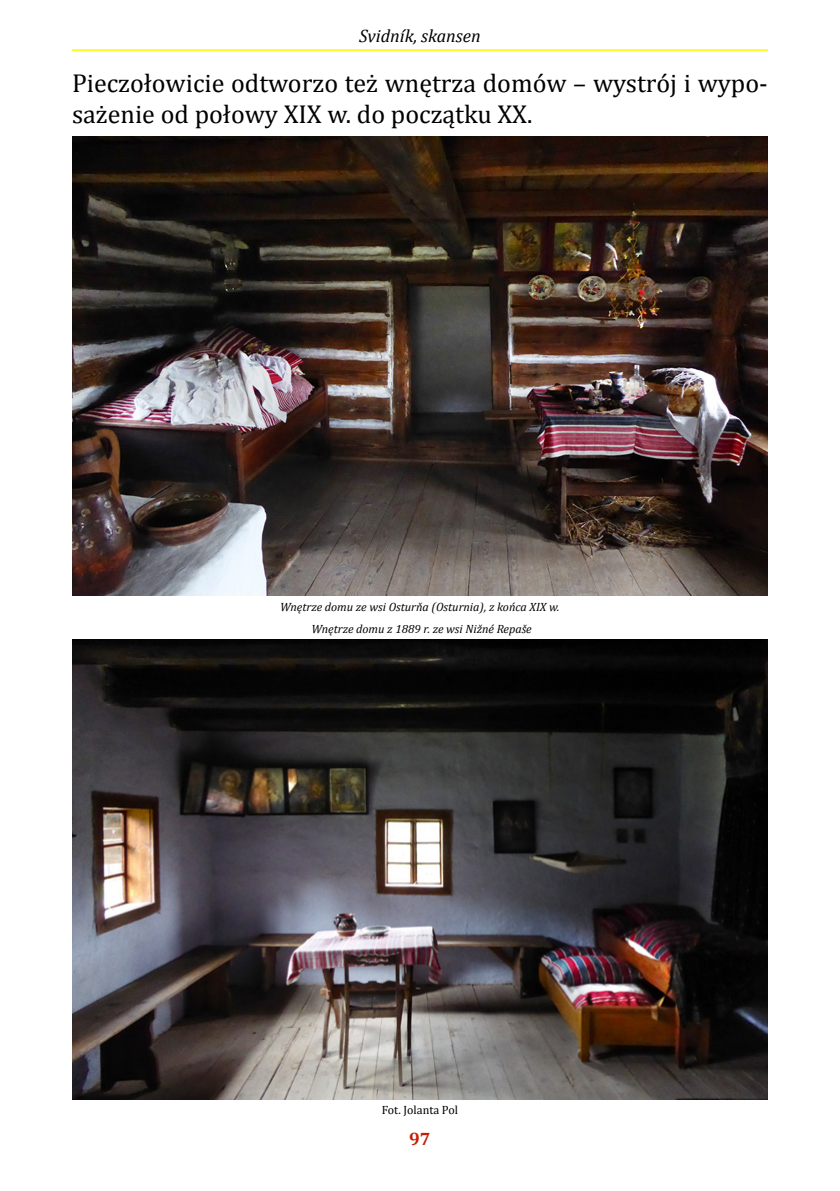
<style>
.page{position:relative;width:840px;height:1191px;background:#fff}
.page>*{position:absolute;margin:0;border:0;box-sizing:border-box;transform-origin:0 0}
.t1{font:26px/31.2px "Cambria";color:#000}
.t2{font:italic 18px "Cambria";color:#000}
.t3{font:700 18px "Cambria";color:#c41e04}
.t4{font:italic 12px/22.2px "Cambria";color:#000;text-align:center}
.t5{font:12px "Cambria";color:#000}
</style>
<div class="page">
<hr style="left:72px;top:49px;width:695px;height:2px;background:#fcfa04">
<img style="left:72px;top:136px;width:695px;height:459px">
<img style="left:72px;top:639px;width:695px;height:460px">
<p class="t2" style="left:359px;top:24px;width:123px">Svidník, skansen</p>
<p class="t1" style="left:72px;top:68px;width:697px">Pieczołowicie odtworzo też wnętrza domów – wystrój i wypo&shy;sażenie od połowy XIX w. do początku XX.</p>
<p class="t4" style="left:280px;top:595px;width:281px">Wnętrze domu ze wsi Osturňa (Osturnia), z końca XIX w.<br>Wnętrze domu z 1889 r. ze wsi Nižné Repaše</p>
<p class="t5" style="left:381px;top:1103px;width:78px">Fot. Jolanta Pol</p>
<p class="t3" style="left:409px;top:1126px;width:23px">97</p>
</div>
